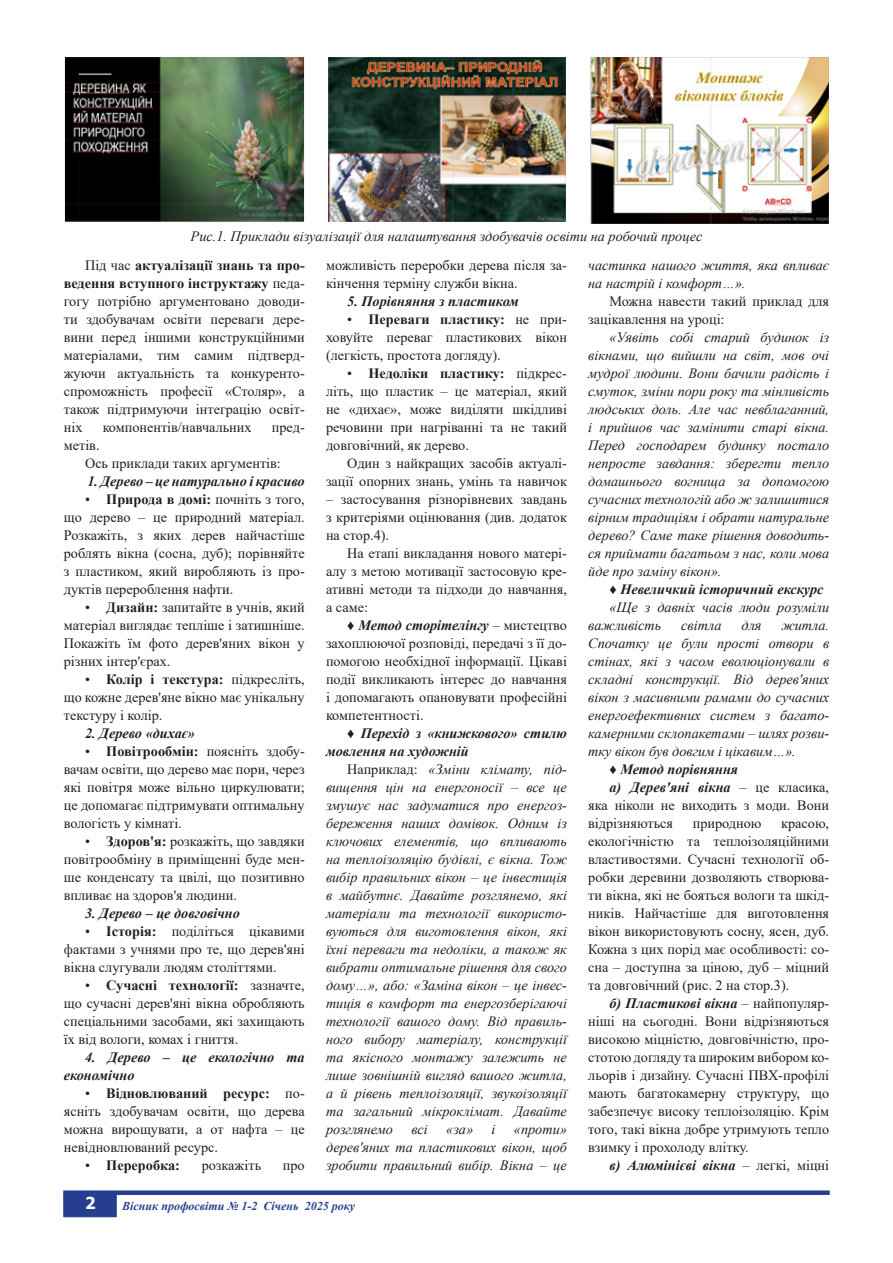
<style>
.page{position:relative;width:893px;height:1263px;background:#fff}
.page>*{position:absolute;margin:0;border:0;box-sizing:border-box;transform-origin:0 0}
.t1{font:700 16.5px "Tahoma";color:#fff}
.Основной_текст{font:14.25px/18px "Times New Roman";color:#231f20;text-align:justify}
.Основной_текст-2{font:italic 14.25px/18px "Times New Roman";color:#231f20;text-align:justify}
.Основной_текст-3{font:italic 700 14.25px/18px "Times New Roman";color:#231f20}
.Основной_текст-4{font:700 14.25px "Times New Roman";color:#231f20}
.t2{font:italic 700 12px "Times New Roman";color:#253f8e}
.s1{font-weight:700}
.s2{font-weight:400}
.s3{font-weight:700;font-style:italic}
.s4{font-weight:400;font-style:normal}
.s5{font-style:normal}
</style>
<div class="page">
<div style="left:63px;top:1190px;width:767px;height:5px;background:#253f8e"></div>
<div style="left:63px;top:1193px;width:54px;height:24px;background:#253f8e;border:1px solid #253f8e"></div>
<img style="left:65px;top:57px;width:240px;height:164px">
<img style="left:328px;top:57px;width:238px;height:165px">
<img style="left:590px;top:57px;width:239px;height:167px">
<p class="Основной_текст-2" style="left:191px;top:227px;width:513px">Рис.1. Приклади візуалізації для налаштування здобувачів освіти на робочий процес</p>
<p class="Основной_текст" style="left:64px;top:256px;width:242px;text-indent:21px">Під час <span class="s1">актуалізації знань та про&shy;ведення вступного інструктажу</span> педа&shy;гогу потрібно аргументовано доводи&shy;ти здобувачам освіти переваги дере&shy;вини перед іншими конструкційними матеріалами, тим самим підтверд&shy;жуючи актуальність та конкуренто&shy;спроможність професії «Столяр», а також підтримуючи інтеграцію освіт&shy;ніх</p>
<p class="Основной_текст" style="left:103px;top:418px;width:151px">компонентів/навчальних</p>
<p class="Основной_текст" style="left:272px;top:418px;width:34px">пред-</p>
<p class="Основной_текст" style="left:64px;top:436px;width:37px">метів.</p>
<p class="Основной_текст" style="left:85px;top:454px;width:197px">Ось приклади таких аргументів:</p>
<p class="Основной_текст-3" style="left:87px;top:472px;width:219px">1. Дерево – це натурально і красиво</p>
<p class="Основной_текст" style="left:64px;top:490px;width:242px;text-indent:21px">• <span class="s1">Природа в домі:</span> почніть з того, що дерево – це природний матеріал.<br>Розкажіть, з яких дерев найчастіше роблять вікна (сосна, дуб); порівняйте з пластиком, який виробляють із про&shy;дуктів перероблення нафти.</p>
<p class="Основной_текст" style="left:64px;top:598px;width:242px;text-indent:21px">• <span class="s1">Дизайн:</span> запитайте в учнів, який матеріал виглядає тепліше і затишніше.<br>Покажіть їм фото дерев'яних вікон у різних інтер'єрах.</p>
<p class="Основной_текст" style="left:64px;top:670px;width:242px;text-indent:21px">• <span class="s1">Колір і текстура:</span> підкресліть, що кожне дерев'яне вікно має унікальну текстуру і колір.</p>
<p class="Основной_текст-3" style="left:85px;top:724px;width:111px">2. Дерево «дихає»</p>
<p class="Основной_текст" style="left:64px;top:742px;width:242px;text-indent:21px">• <span class="s1">Повітрообмін:</span> поясніть здобу&shy;вачам освіти, що дерево має пори, через які повітря може вільно циркулювати; це допомагає підтримувати оптимальну вологість у кімнаті.</p>
<p class="Основной_текст" style="left:64px;top:832px;width:242px;text-indent:21px">• <span class="s1">Здоров'я:</span> розкажіть, що завдяки повітрообміну в приміщенні буде мен&shy;ше конденсату та цвілі, що позитивно впливає на здоров'я людини.</p>
<p class="Основной_текст-3" style="left:85px;top:904px;width:156px">3. Дерево – це довговічно</p>
<p class="Основной_текст" style="left:64px;top:922px;width:242px;text-indent:21px">• <span class="s1">Історія:</span> поділіться цікавими фактами з учнями про те, що дерев'яні вікна слугували людям століттями.</p>
<p class="Основной_текст" style="left:64px;top:976px;width:242px;text-indent:21px">• <span class="s1">Сучасні технології:</span> зазначте, що сучасні дерев'яні вікна обробляють спеціальними засобами, які захищають їх від вологи, комах і гниття.</p>
<p class="Основной_текст-3" style="left:64px;top:1048px;width:242px;text-indent:21px">4. Дерево – це екологічно та економічно</p>
<p class="Основной_текст" style="left:64px;top:1084px;width:242px;text-indent:21px">• <span class="s1">Відновлюваний ресурс:</span> по&shy;ясніть здобувачам освіти, що дерева можна вирощувати, а от нафта – це невідновлюваний ресурс.</p>
<p class="Основной_текст-4" style="left:85px;top:1155px;width:96px"><span class="s2">•</span> Переробка:</p>
<p class="Основной_текст" style="left:202px;top:1156px;width:61px">розкажіть</p>
<p class="Основной_текст" style="left:283px;top:1156px;width:23px">про</p>
<p class="Основной_текст" style="left:326px;top:256px;width:242px">можливість переробки дерева після за&shy;кінчення терміну служби вікна.</p>
<p class="Основной_текст-3" style="left:347px;top:292px;width:173px">5. Порівняння з пластиком</p>
<p class="Основной_текст" style="left:326px;top:310px;width:242px;text-indent:21px">• <span class="s1">Переваги пластику:</span> не при&shy;ховуйте переваг пластикових вікон (легкість, простота догляду).</p>
<p class="Основной_текст" style="left:326px;top:364px;width:242px;text-indent:21px">• <span class="s1">Недоліки пластику:</span> підкрес&shy;літь, що пластик – це матеріал, який не «дихає», може виділяти шкідливі речовини при нагріванні та не такий довговічний, як дерево.</p>
<p class="Основной_текст" style="left:326px;top:454px;width:242px;text-align:right">Один з найкращих засобів актуалі&shy;зації опорних знань, умінь та навичок</p>
<p class="Основной_текст" style="left:326px;top:490px;width:242px">– застосування різнорівневих завдань з критеріями оцінювання (див. додаток на стор.4).</p>
<p class="Основной_текст" style="left:326px;top:544px;width:242px;text-indent:21px">На етапі викладання нового матері&shy;алу з метою мотивації застосовую кре&shy;ативні методи та підходи до навчання, а саме:</p>
<p class="Основной_текст" style="left:326px;top:616px;width:242px;text-indent:21px">♦ <span class="s3">Метод сторітелінгу</span> – мистецтво захоплюючої розповіді, передачі з її до&shy;помогою необхідної інформації. Цікаві події викликають інтерес до навчання і допомагають опановувати професійні компетентності.</p>
<p class="Основной_текст-3" style="left:326px;top:724px;width:242px;text-indent:21px"><span class="s4">♦</span> Перехід з «книжкового» стилю мовлення на художній</p>
<p class="Основной_текст-2" style="left:326px;top:760px;width:242px;text-indent:21px"><span class="s5">Наприклад:</span> «Зміни клімату, під&shy;вищення цін на енергоносії – все це змушує нас задуматися про енергоз&shy;береження наших домівок. Одним із ключових елементів, що впливають на теплоізоляцію будівлі, є вікна. Тож вибір правильних вікон – це інвестиція в майбутнє. Давайте розглянемо, які матеріали та технології використо&shy;вуються для виготовлення вікон, які їхні переваги та недоліки, а також як вибрати оптимальне рішення для свого дому…», або: «Заміна вікон – це інвес&shy;тиція в комфорт та енергозберігаючі технології вашого дому. Від правиль&shy;ного вибору матеріалу, конструкції та якісного монтажу залежить не лише зовнішній вигляд вашого житла, а й рівень теплоізоляції, звукоізоляції та загальний мікроклімат. Давайте розглянемо</p>
<p class="Основной_текст-2" style="left:411px;top:1120px;width:18px">всі</p>
<p class="Основной_текст-2" style="left:446px;top:1120px;width:28px">«за»</p>
<p class="Основной_текст-2" style="left:492px;top:1120px;width:5px">і</p>
<p class="Основной_текст-2" style="left:326px;top:1120px;width:242px;text-indent:188px">«проти» дерев'яних та пластикових вікон, щоб зробити правильний вибір. Вікна – це</p>
<p class="t1" style="left:85px;top:1191px;width:12px">2</p>
<p class="t2" style="left:122px;top:1198px;width:234px">Вісник профосвіти № 1-2 Січень 2025 року</p>
<p class="Основной_текст-2" style="left:588px;top:256px;width:242px">частинка нашого життя, яка впливає на настрій і комфорт…».</p>
<p class="Основной_текст" style="left:588px;top:292px;width:242px;text-indent:21px">Можна навести такий приклад для зацікавлення на уроці:</p>
<p class="Основной_текст-2" style="left:588px;top:328px;width:242px;text-indent:21px">«Уявіть собі старий будинок із вікнами, що вийшли на світ, мов очі мудрої людини. Вони бачили радість і смуток, зміни пори року та мінливість людських доль. Але час невблаганний, і прийшов час замінити старі вікна.<br>Перед господарем будинку постало непросте завдання: зберегти тепло домашнього вогнища за допомогою сучасних технологій або ж залишитися вірним традиціям і обрати натуральне дерево? Саме таке рішення доводить&shy;ся приймати багатьом з нас, коли мова йде про заміну вікон».</p>
<p class="Основной_текст-3" style="left:609px;top:580px;width:216px"><span class="s4">♦</span> Невеличкий історичний екскурс</p>
<p class="Основной_текст-2" style="left:588px;top:598px;width:242px;text-indent:21px">«Ще з давніх часів люди розуміли важливість</p>
<p class="Основной_текст-2" style="left:681px;top:616px;width:42px">світла</p>
<p class="Основной_текст-2" style="left:741px;top:616px;width:22px">для</p>
<p class="Основной_текст-2" style="left:588px;top:616px;width:242px;text-indent:193px">житла.<br>Спочатку це були прості отвори в стінах, які з часом еволюціонували в складні конструкції. Від дерев'яних вікон з масивними рамами до сучасних енергоефективних систем з багато&shy;камерними склопакетами – шлях розви&shy;тку вікон був довгим і цікавим…».</p>
<p class="Основной_текст-3" style="left:609px;top:760px;width:130px"><span class="s4">♦</span> Метод порівняння</p>
<p class="Основной_текст" style="left:588px;top:778px;width:242px;text-indent:21px"><span class="s3">а) Дерев'яні вікна</span> – це класика, яка ніколи не виходить з моди. Вони відрізняються</p>
<p class="Основной_текст" style="left:588px;top:814px;width:242px;text-indent:193px">красою, екологічністю та теплоізоляційними властивостями. Сучасні технології об&shy;робки деревини дозволяють створюва&shy;ти вікна, які не бояться вологи та шкід&shy;ників. Найчастіше для виготовлення вікон використовують сосну, ясен, дуб.<br>Кожна з цих порід має особливості: со&shy;сна – доступна за ціною, дуб – міцний та довговічний (рис. 2 на стор.3).</p>
<p class="Основной_текст" style="left:588px;top:994px;width:242px;text-indent:21px"><span class="s3">б) Пластикові вікна</span> – найпопуляр&shy;ніші на сьогодні. Вони відрізняються високою міцністю, довговічністю, про&shy;стотою догляду та широким вибором ко&shy;льорів і дизайну. Сучасні ПВХ-профілі мають багатокамерну структуру, що забезпечує високу теплоізоляцію. Крім того, такі вікна добре утримують тепло взимку і прохолоду влітку.</p>
<p class="Основной_текст-3" style="left:609px;top:1156px;width:221px">в) Алюмінієві вікна <span class="s4">– легкі, міцні</span></p>
<p class="Основной_текст" style="left:693px;top:814px;width:70px">природною</p>
</div>
